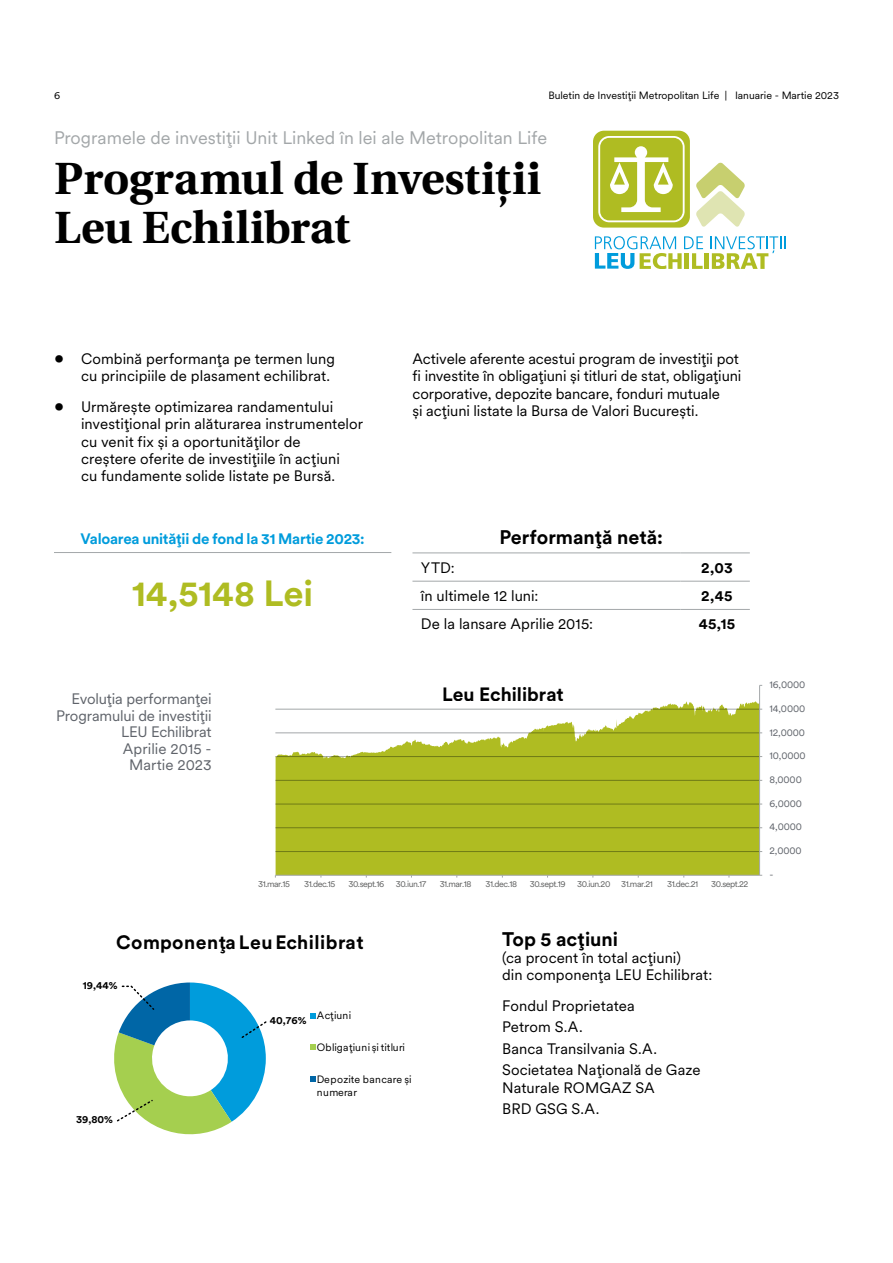
<style>
.page{position:relative;width:893px;height:1263px;background:#fff}
.page>*{position:absolute;margin:0;border:0;box-sizing:border-box;transform-origin:0 0}
.t1{font:700 45px/49.5px "Linguistics Pro";color:#000}
.t2{font:700 36px "Met Life Circular";color:#afbc22}
.t3{font:700 19.5px "Met Life Circular";color:#000}
.t4{font:700 19.2px "Met Life Circular";letter-spacing:.025em;color:#010101}
.t5{font:700 19.05px "Met Life Circular";color:#010101}
.t6{font:18px "Met Life Circular";color:#a3a7a9}
.t7{font:15px/17.2px "Met Life Circular";color:#000}
.t8{font:15px/16.5px "Met Life Circular";letter-spacing:-.01em;color:#5f636a;text-align:right}
.t9{font:700 15px "Met Life Circular";letter-spacing:-.02em;color:#009cdc}
.t10{font:700 15px "Met Life Circular";letter-spacing:.02em;color:#000}
.t11{font:10.65px "Met Life Circular";letter-spacing:.02em;color:#010101}
.t12{font:700 10.65px "Met Life Circular";color:#010101}
.t13{font:10.65px/12.8px "Met Life Circular";letter-spacing:.045em;color:#010101}
.t14{font:10.5px "Met Life Circular";color:#000}
.t15{font:10.05px "Met Life Circular";letter-spacing:-.01em;color:#5f636a}
.t16{font:8.85px "Met Life Circular";letter-spacing:-.045em;color:#606161}
.s1{font-size:18px}
</style>
<div class="page">
<hr style="left:705px;top:253px;width:4px;height:16px;background:#afbc22">
<svg style="left:711px;top:236px;width:74px;height:33px"></svg>
<svg style="left:595px;top:236px;width:108px;height:33px"></svg>
<div style="left:593px;top:131px;width:97px;height:97px;background:#afbc22;border-radius:11px"></div>
<svg style="left:696px;top:162px;width:49px;height:65px"></svg>
<svg style="left:598px;top:136px;width:87px;height:86px"></svg>
<hr style="left:54px;top:552px;width:337px;height:1px;background:#a3a7a9">
<hr style="left:412px;top:552px;width:269px;height:1px;background:#a3a7a9">
<hr style="left:681px;top:552px;width:69px;height:1px;background:#a3a7a9">
<hr style="left:412px;top:581px;width:269px;height:1px;background:#a3a7a9">
<hr style="left:681px;top:581px;width:69px;height:1px;background:#a3a7a9">
<hr style="left:412px;top:609px;width:269px;height:1px;background:#a3a7a9">
<hr style="left:681px;top:609px;width:69px;height:1px;background:#a3a7a9">
<svg style="left:310px;top:1013px;width:5px;height:5px"></svg>
<svg style="left:310px;top:1044px;width:5px;height:6px"></svg>
<svg style="left:310px;top:1076px;width:5px;height:5px"></svg>
<svg style="left:114px;top:982px;width:153px;height:153px"></svg>
<hr style="left:275px;top:709px;width:485px;height:1px;background:#a3a7a9">
<hr style="left:275px;top:732px;width:485px;height:1px;background:#a3a7a9">
<hr style="left:275px;top:756px;width:485px;height:1px;background:#a3a7a9">
<hr style="left:275px;top:780px;width:485px;height:1px;background:#a3a7a9">
<hr style="left:275px;top:804px;width:485px;height:1px;background:#a3a7a9">
<hr style="left:275px;top:827px;width:485px;height:1px;background:#a3a7a9">
<hr style="left:275px;top:851px;width:485px;height:1px;background:#a3a7a9">
<svg style="left:276px;top:701px;width:483px;height:174px;fill:#afbc22"></svg>
<hr style="left:759px;top:685px;width:1px;height:190px;background:#a3a7a9">
<hr style="left:275px;top:875px;width:485px;height:1px;background:#a3a7a9">
<p class="t14" style="left:54px;top:89px;width:8px">6</p>
<p class="t14" style="left:548px;top:89px;width:292px">Buletin de Investiții Metropolitan Life | Ianuarie - Martie 2023</p>
<p class="t6" style="left:54px;top:126px;width:495px">Programele de investiții Unit Linked în lei ale Metropolitan Life</p>
<h1 class="t1" style="left:54px;top:152px;width:488px">Programul de Investiții<br>Leu Echilibrat</h1>
<p class="t7" style="left:81px;top:350px;width:256px;text-indent:-27px"><span class="s1">•</span> Combină performanța pe termen lung cu principiile de plasament echilibrat.</p>
<p class="t7" style="left:81px;top:398px;width:284px;text-indent:-27px"><span class="s1">•</span> Urmărește optimizarea randamentului investițional prin alăturarea instrumentelor cu venit fix și a oportunităților de<br>creștere oferite de investițiile în acțiuni<br>cu fundamente solide listate pe Bursă.</p>
<p class="t9" style="left:81px;top:528px;width:286px">Valoarea unității de fond la 31 Martie 2023:</p>
<h2 class="t2" style="left:132px;top:568px;width:182px">14,5148 Lei</h2>
<p class="t8" style="left:56px;top:690px;width:157px">Evoluția performanței<br>Programului de investiții<br>LEU Echilibrat<br>Aprilie 2015 -<br>Martie 2023</p>
<p class="t7" style="left:412px;top:350px;width:330px">Activele aferente acestui program de investiții pot fi investite în obligațiuni și titluri de stat, obligațiuni corporative, depozite bancare, fonduri mutuale<br>și acțiuni listate la Bursa de Valori București.</p>
<h3 class="t3" style="left:499px;top:524px;width:165px">Performanță netă:</h3>
<p class="t7" style="left:421px;top:558px;width:35px">YTD:</p>
<p class="t10" style="left:701px;top:557px;width:33px">2,03</p>
<p class="t7" style="left:421px;top:586px;width:119px">în ultimele 12 luni:</p>
<p class="t10" style="left:701px;top:585px;width:33px">2,45</p>
<p class="t7" style="left:421px;top:615px;width:174px">De la lansare Aprilie 2015:</p>
<p class="t10" style="left:699px;top:614px;width:38px">45,15</p>
<p class="t5" style="left:442px;top:681px;width:123px">Leu Echilibrat</p>
<p class="t16" style="left:258px;top:878px;width:33px">31.mar.15</p>
<p class="t16" style="left:304px;top:878px;width:33px">31.dec.15</p>
<p class="t16" style="left:348px;top:878px;width:37px">30.sept.16</p>
<p class="t16" style="left:396px;top:878px;width:32px">30.iun.17</p>
<p class="t16" style="left:440px;top:878px;width:33px">31.mar.18</p>
<p class="t16" style="left:486px;top:878px;width:33px">31.dec.18</p>
<p class="t16" style="left:530px;top:878px;width:37px">30.sept.19</p>
<p class="t16" style="left:577px;top:878px;width:77px">30.iun.20 31.mar.21</p>
<p class="t16" style="left:667px;top:878px;width:33px">31.dec.21</p>
<p class="t16" style="left:711px;top:878px;width:39px">30.sept.22</p>
<p class="t12" style="left:263px;top:877px;width:38px">75,44%</p>
<p class="t4" style="left:116px;top:929px;width:249px">Componența Leu Echilibrat</p>
<p class="t12" style="left:83px;top:978px;width:36px">19,44%</p>
<p class="t12" style="left:76px;top:1112px;width:38px">39,80%</p>
<p class="t12" style="left:270px;top:1013px;width:38px">40,76%</p>
<p class="t11" style="left:317px;top:1008px;width:36px">Acțiuni</p>
<p class="t11" style="left:317px;top:1040px;width:90px">Obligațiuni șititluri</p>
<p class="t13" style="left:317px;top:1072px;width:96px">Depozite bancare și numerar</p>
<h3 class="t3" style="left:502px;top:925px;width:117px">Top 5 acţiuni</h3>
<p class="t7" style="left:502px;top:948px;width:212px">(ca procent în total acţiuni)<br>din componența LEU Echilibrat:</p>
<p class="t7" style="left:502px;top:994px;width:200px;line-height:21.5px">Fondul Proprietatea<br>Petrom S.A.<br>Banca Transilvania S.A.<br>Societatea Națională de Gaze</p>
<p class="t7" style="left:502px;top:1076px;width:154px;line-height:21.5px">Naturale ROMGAZ SA<br>BRD GSG S.A.</p>
<p class="t15" style="left:769px;top:678px;width:38px">16,0000</p>
<p class="t15" style="left:769px;top:701px;width:37px">14,0000</p>
<p class="t15" style="left:769px;top:725px;width:37px">12,0000</p>
<p class="t15" style="left:769px;top:749px;width:38px">10,0000</p>
<p class="t15" style="left:769px;top:773px;width:34px">8,0000</p>
<p class="t15" style="left:769px;top:796px;width:34px">6,0000</p>
<p class="t15" style="left:769px;top:820px;width:34px">4,0000</p>
<p class="t15" style="left:769px;top:844px;width:34px">2,0000</p>
<p class="t15" style="left:769px;top:868px;width:6px">-</p>
</div>
